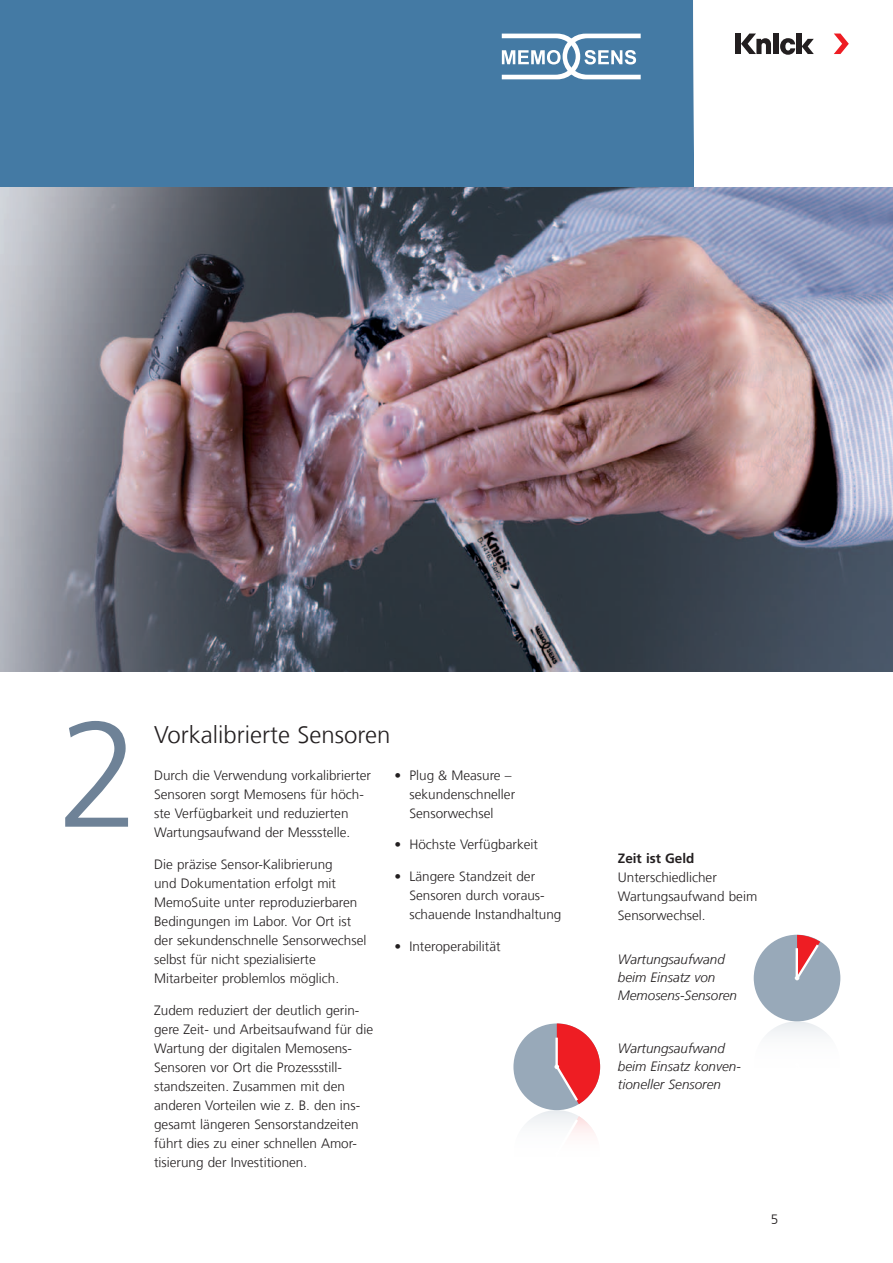
<style>
.page{position:relative;width:893px;height:1263px;background:#fff}
.page>*{position:absolute;margin:0;border:0;box-sizing:border-box;transform-origin:0 0}
.t1{font:300 150px "Frutiger LT Com";color:#6e8297}
.t2{font:300 24px "Frutiger LT Com";color:#231f20}
.t3{font:300 13.5px/19px "Frutiger LT Com";color:#231f20}
.t4{font:italic 300 13.5px/18px "Frutiger LT Com";color:#231f20}
.t5{font:700 13.5px "Frutiger LT Com";color:#231f20}
</style>
<div class="page">
<div style="left:0;top:0;width:693px;height:187px;background:#447aa4"></div>
<hr style="left:0;top:0;width:1px;height:187px;background:#231f20">
<div style="left:735px;top:34px;width:6px;height:20px;background:#231f20"></div>
<div style="left:796px;top:34px;width:6px;height:20px;background:#231f20"></div>
<svg style="left:802px;top:39px;width:12px;height:15px"></svg>
<svg style="left:834px;top:34px;width:15px;height:20px"></svg>
<svg style="left:741px;top:34px;width:54px;height:21px"></svg>
<img style="left:0;top:187px;width:893px;height:485px">
<svg style="left:502px;top:34px;width:139px;height:45px"></svg>
<div style="left:513px;top:1023px;width:87px;height:87px;background:#98a9b9;border-radius:50%"></div>
<svg style="left:554px;top:1023px;width:46px;height:81px"></svg>
<div style="left:513px;top:1110px;width:87px;height:87px;background:linear-gradient(to bottom,#f3f5f7,#fff);border-radius:50%"></div>
<svg style="left:554px;top:1116px;width:46px;height:81px"></svg>
<div style="left:754px;top:935px;width:86px;height:86px;background:#98a9b9;border-radius:50%"></div>
<svg style="left:794px;top:935px;width:27px;height:46px"></svg>
<div style="left:754px;top:1021px;width:86px;height:87px;background:linear-gradient(to right,#fcfcfd,#fafbfb);border-radius:50%"></div>
<svg style="left:794px;top:1061px;width:27px;height:47px"></svg>
<h1 class="t1" style="left:58px;top:688px;width:85px">2</h1>
<h2 class="t2" style="left:154px;top:720px;width:238px">Vorkalibrierte Sensoren</h2>
<p class="t3" style="left:154px;top:765px;width:218px">Durch die Verwendung vorkalibrierter Sensoren sorgt Memosens für höch&shy;ste Verfügbarkeit und reduzierten Wartungsaufwand der Messstelle.</p>
<p class="t3" style="left:154px;top:854px;width:214px">Die präzise Sensor-Kalibrierung<br>und Dokumentation erfolgt mit MemoSuite unter reproduzierbaren Bedingungen im Labor. Vor Ort ist der sekundenschnelle Sensorwechsel selbst für nicht spezialisierte Mitarbeiter problemlos möglich.</p>
<p class="t3" style="left:154px;top:1000px;width:220px">Zudem reduziert der deutlich gerin&shy;gere Zeit- und Arbeitsaufwand für die Wartung der digitalen Memosens-Sensoren vor Ort die Prozessstill&shy;standszeiten. Zusammen mit den anderen Vorteilen wie z. B. den ins&shy;gesamt längeren Sensorstandzeiten führt dies zu einer schnellen Amor&shy;tisierung der Investitionen.</p>
<p class="t3" style="left:409px;top:765px;width:107px;text-indent:-15px">• Plug &amp; Measure – sekundenschneller<br>Sensorwechsel</p>
<p class="t3" style="left:394px;top:835px;width:145px">• Höchste Verfügbarkeit</p>
<p class="t3" style="left:409px;top:867px;width:153px;text-indent:-15px">• Längere Standzeit der<br>Sensoren durch voraus&shy;schauende Instandhaltung</p>
<p class="t3" style="left:394px;top:937px;width:108px">• Interoperabilität</p>
<p class="t5" style="left:618px;top:850px;width:78px">Zeit ist Geld</p>
<p class="t3" style="left:618px;top:867px;width:141px">Unterschiedlicher<br>Wartungsaufwand beim<br>Sensorwechsel.</p>
<p class="t4" style="left:618px;top:951px;width:121px">Wartungsaufwand beim Einsatz von<br>Memosens-Sensoren</p>
<p class="t4" style="left:618px;top:1040px;width:125px">Wartungsaufwand beim Einsatz konven&shy;tioneller Sensoren</p>
<p class="t3" style="left:771px;top:1210px;width:9px">5</p>
</div>
